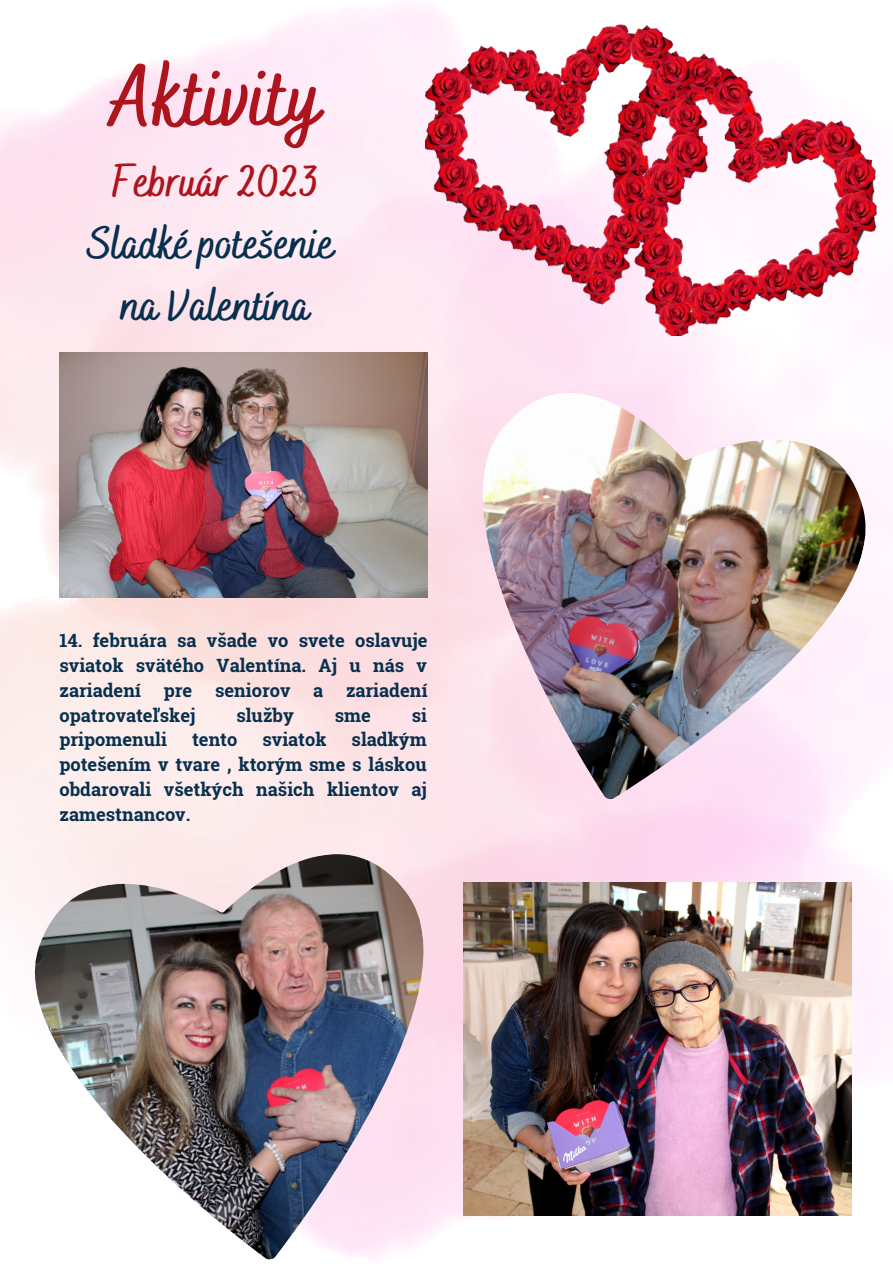
<style>
.page{position:relative;width:893px;height:1264px;background:#fff}
.page>*{position:absolute;margin:0;border:0;box-sizing:border-box;transform-origin:0 0}
.t1{font:700 85.95px "Bakerie Smooth";color:#ad141d}
.t2{font:700 44.85px/61.8px "Bakerie Smooth";color:#07304e;text-align:center}
.t3{font:700 44.85px "Bakerie Smooth";color:#ad141d}
.t4{font:700 18.3px/24.8px "Roboto Slab";color:#07304e;text-align:justify}
</style>
<div class="page">
<img style="left:0;top:5px;width:892px;height:1212px">
<img style="left:23px;top:843px;width:441px;height:417px">
<img style="left:428px;top:376px;width:454px;height:424px">
<img style="left:426px;top:24px;width:450px;height:312px">
<img style="left:464px;top:882px;width:387px;height:332px">
<img style="left:59px;top:353px;width:368px;height:245px">
<h1 class="t1" style="left:110px;top:47px;width:212px">Aktivity</h1>
<h2 class="t3" style="left:112px;top:155px;width:209px">Február 2023</h2>
<h2 class="t2" style="left:88px;top:215px;width:247px">Sladké potešenie na Valentína</h2>
<p class="t4" style="left:59px;top:628px;width:369px">14. februára sa všade vo svete oslavuje sviatok svätého Valentína. Aj u nás v zariadení pre seniorov a zariadení opatrovateľskej</p>
<p class="t4" style="left:236px;top:702px;width:59px">služby</p>
<p class="t4" style="left:335px;top:702px;width:38px">sme</p>
<p class="t4" style="left:412px;top:702px;width:17px">si</p>
<p class="t4" style="left:59px;top:726px;width:109px">pripomenuli</p>
<p class="t4" style="left:192px;top:726px;width:47px">tento</p>
<p class="t4" style="left:262px;top:726px;width:65px">sviatok</p>
<p class="t4" style="left:59px;top:726px;width:369px;text-indent:292px">sladkým potešením v tvare , ktorým sme s láskou obdarovali všetkých našich klientov aj zamestnancov.</p>
</div>
